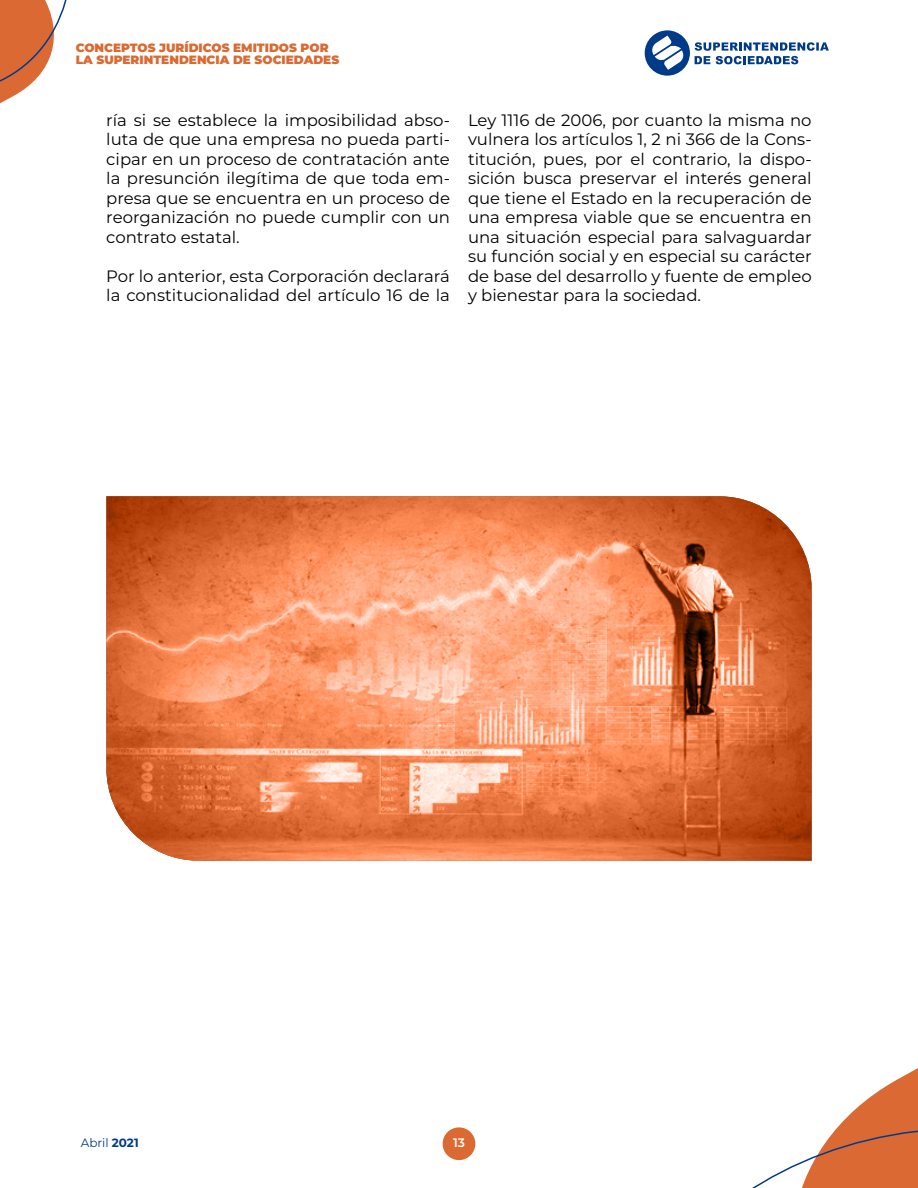
<style>
.page{position:relative;width:918px;height:1188px;background:#fff}
.page>*{position:absolute;margin:0;border:0;box-sizing:border-box;transform-origin:0 0}
.t1{font:16.5px/19.5px "Montserrat";color:#000;text-align:justify}
.t2{font:600 12.3px "Montserrat";color:#fff}
.t3{font:900 12px/12px "Montserrat";color:#db6932}
.t4{font:12px "Montserrat";color:#003b8a}
.s1{font-weight:700}
</style>
<div class="page">
<svg style="left:752px;top:1068px;width:166px;height:120px"></svg>
<div style="left:443px;top:1127px;width:32px;height:33px;background:#db6932;border-radius:50%"></div>
<svg style="left:645px;top:30px;width:184px;height:46px"></svg>
<svg style="left:0;top:0;width:67px;height:104px"></svg>
<svg style="left:106px;top:496px;width:706px;height:365px;background:#e68353"></svg>
<p class="t3" style="left:76px;top:41px;width:265px">CONCEPTOS JURÍDICOS EMITIDOS POR<br>LA SUPERINTENDENCIA DE SOCIEDADES</p>
<p class="t1" style="left:106px;top:110px;width:345px">ría si se establece la imposibilidad abso&shy;luta de que una empresa no pueda parti&shy;cipar en un proceso de contratación ante la presunción ilegítima de que toda em&shy;presa que se encuentra en un proceso de reorganización no puede cumplir con un contrato estatal.</p>
<p class="t1" style="left:106px;top:266px;width:345px">Por lo anterior, esta Corporación declarará la constitucionalidad del artículo 16 de la</p>
<p class="t1" style="left:468px;top:110px;width:345px">Ley 1116 de 2006, por cuanto la misma no vulnera los artículos 1, 2 ni 366 de la Cons&shy;titución, pues, por el contrario, la dispo&shy;sición busca preservar el interés general que tiene el Estado en la recuperación de una empresa viable que se encuentra en una situación especial para salvaguardar su función social y en especial su carácter de base del desarrollo y fuente de empleo y bienestar para la sociedad.</p>
<p class="t4" style="left:81px;top:1134px;width:59px">Abril <span class="s1">2021</span></p>
<p class="t2" style="left:453px;top:1134px;width:13px">13</p>
</div>
